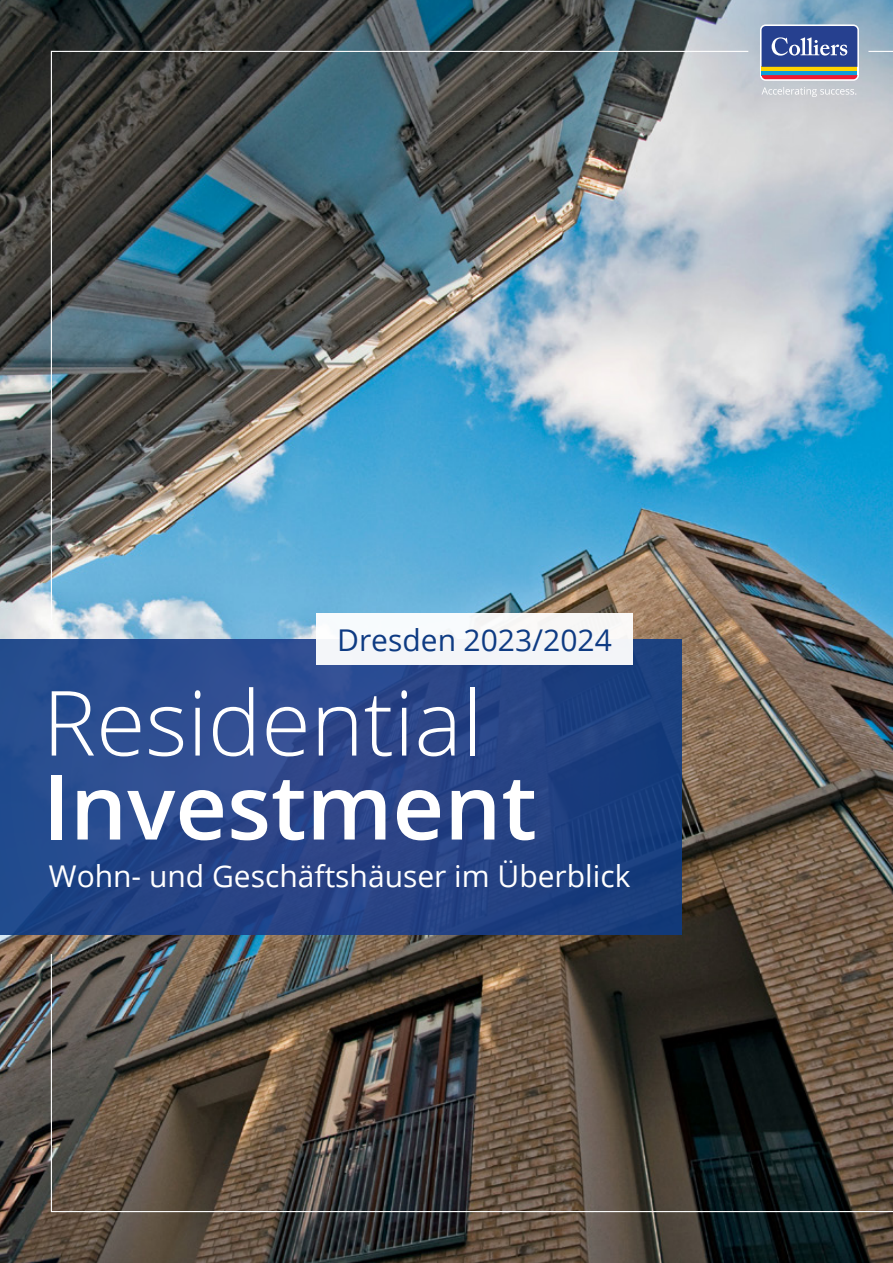
<style>
.page{position:relative;width:893px;height:1263px;background:#fff}
.page>*{position:absolute;margin:0;border:0;box-sizing:border-box;transform-origin:0 0}
.t1{font:300 90px "Open Sans";color:#fff}
.t2{font:600 90px "Open Sans";color:#fff}
.t3{font:30px "Open Sans";color:#fff}
.t4{font:30px "Open Sans";color:#0e3b83}
</style>
<div class="page">
<img style="left:0;top:0;width:893px;height:1263px">
<div style="left:0;top:639px;width:682px;height:295px;background:#234c8e"></div>
<svg style="left:760px;top:24px;width:99px;height:57px"></svg>
<svg style="left:761px;top:26px;width:96px;height:24px;background:#3e559b"></svg>
<img style="left:50px;top:50px;width:843px;height:1163px">
<img style="left:50px;top:50px;width:699px;height:571px">
<p class="t4" style="left:337px;top:619px;width:276px">Dresden 2023/2024</p>
<h1 class="t1" style="left:43px;top:661px;width:441px">Residential</h1>
<h1 class="t2" style="left:43px;top:745px;width:496px">Investment</h1>
<p class="t3" style="left:49px;top:856px;width:583px">Wohn- und Geschäftshäuser im Überblick</p>
</div>
